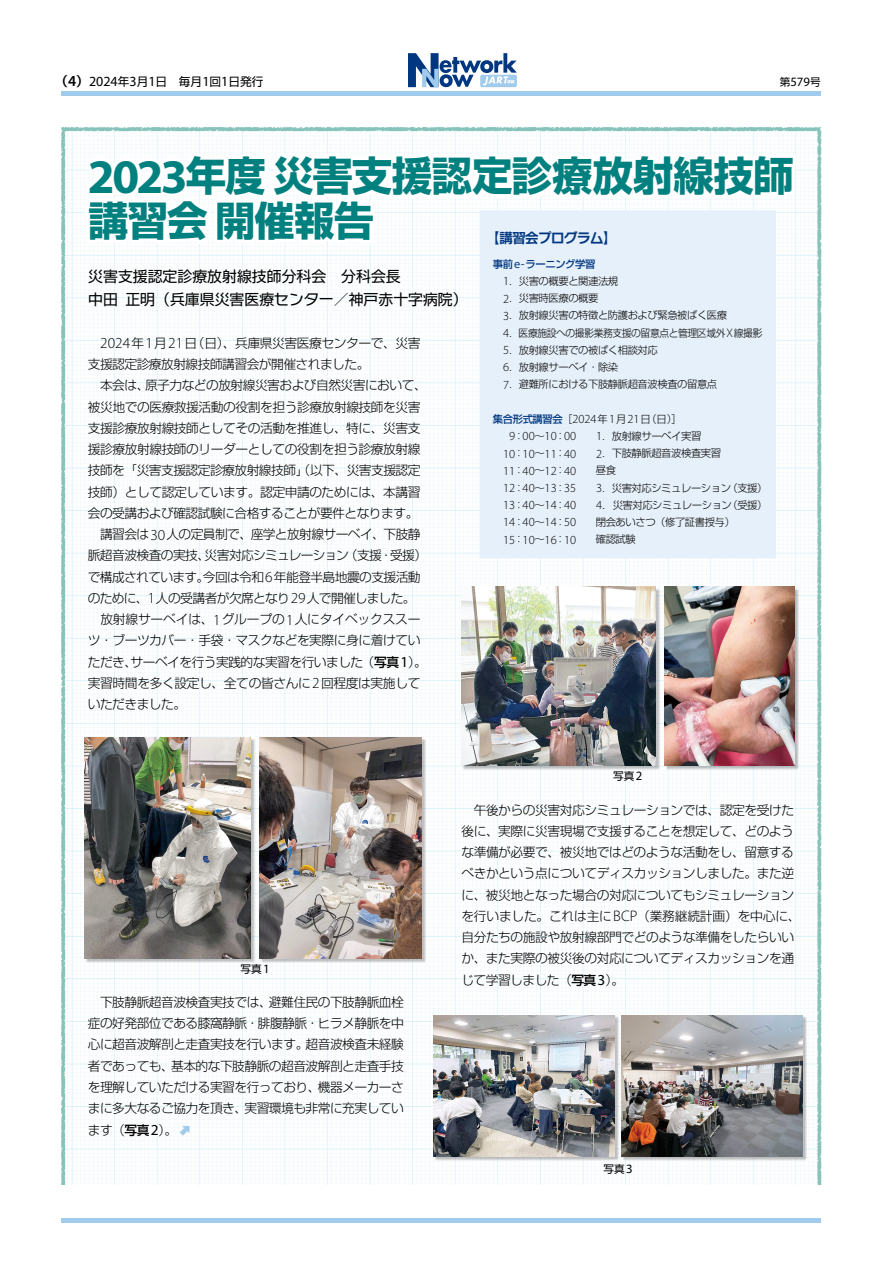
<style>
.page{position:relative;width:893px;height:1263px;background:#fff}
.page>*{position:absolute;margin:0;border:0;box-sizing:border-box;transform-origin:0 0}
.t1{font:700 40.35px/44.7px "Shin Go Pr 6 N";letter-spacing:-.015em;color:#00807e}
.t2{font:14.85px/22.4px "Shin Go Pr 6 N";color:#000}
.t3{font:700 13.35px "Shin Go Pr 6 De";color:#003780}
.t4{font:300 12.75px/21.3px "Shin Go Pr 6 N";letter-spacing:-.035em;color:#000}
.t5{font:12.75px "Myriad Pro";color:#000}
.t6{font:300 12.45px "Myriad Pro";color:#000}
.t7{font:11.7px "Shin Go Pr 6 N";color:#000}
.t8{font:10.65px "Shin Go Pr 6 N";color:#000}
.t9{font:300 10.35px/17.2px "Shin Go Pr 6 N";letter-spacing:-.04em;color:#000}
.s1{font-family:"Shin Go Pr 6 N De";font-weight:700;font-size:12.75px}
.s2{font-family:"Myriad Pro";font-weight:600;font-size:15.3px}
.s3{font-family:"Myriad Pro";font-size:14.1px}
.s4{font-family:"Shin Go Pr 6 N";font-size:10.65px}
.s5{font-family:"Myriad Pro";font-size:48.45px}
.s6{font-family:"Typelabo N Std"}
.s7{font-family:"Typelabo N Std De"}
.s8{font-weight:500;color:#003780}
.s9{font-family:"Myriad Pro";font-weight:400;font-size:12.45px;color:#003780}
.s10{font-family:"Myriad Pro";font-size:12.45px}
.s11{font-family:"Shin Go Pr 6 N";font-size:10.35px}
.s12{font-size:11.25px}
.s13{font-family:"Myriad Pro";font-size:15.3px}
.s14{font-family:"Hira Kaku Std N W2";font-weight:400}
.s15{font-weight:500}
.s16{font-family:"Myriad Pro";font-weight:400;font-size:15.3px}
.s17{font-family:"Myriad Pro";font-size:12.75px}
</style>
<div class="page">
<hr style="left:62px;top:1218px;width:759px;height:4px;background:#a1cbed">
<div style="left:62px;top:91px;width:759px;height:5px;background:#a1cbed"></div>
<svg style="left:408px;top:53px;width:109px;height:34px"></svg>
<img style="left:61px;top:127px;width:761px;height:1058px">
<svg style="left:80px;top:146px;width:719px;height:103px"></svg>
<div style="left:622px;top:1016px;width:185px;height:145px;background:#000;opacity:.25"></div>
<img style="left:622px;top:1015px;width:181px;height:142px">
<div style="left:435px;top:1016px;width:184px;height:145px;background:#000;opacity:.25"></div>
<img style="left:434px;top:1015px;width:181px;height:142px">
<div style="left:480px;top:210px;width:296px;height:348px;background:#e6f0fa"></div>
<div style="left:665px;top:588px;width:134px;height:182px;background:#000;opacity:.25"></div>
<img style="left:664px;top:587px;width:130px;height:178px">
<div style="left:462px;top:588px;width:199px;height:182px;background:#000;opacity:.25"></div>
<img style="left:461px;top:587px;width:195px;height:178px">
<div style="left:85px;top:738px;width:171px;height:225px;background:#000;opacity:.25"></div>
<img style="left:85px;top:737px;width:166px;height:221px">
<div style="left:260px;top:738px;width:166px;height:225px;background:#000;opacity:.25"></div>
<img style="left:259px;top:737px;width:162px;height:221px">
<svg style="left:178px;top:1122px;width:16px;height:15px"></svg>
<p class="t7" style="left:55px;top:72px;width:210px"><span class="s1">（</span><span class="s2">4</span><span class="s1">）</span><span class="s3">2024</span>年<span class="s3">3</span>月<span class="s3">1</span>日　毎月<span class="s3">1</span>回<span class="s3">1</span>日発行</p>
<p class="t5" style="left:780px;top:74px;width:42px"><span class="s4">第</span>579<span class="s4">号</span></p>
<h1 class="t1" style="left:88px;top:153px;width:707px"><span class="s5">2023</span>年度災害支援認定診療放射線技師講習会開催報告</h1>
<p class="t2" style="left:88px;top:264px;width:381px">災害支援認定診療放射線技師分科会　分科会長　<br>中田正明（兵庫県災害医療<span class="s6">センター</span>／神戸赤十字病院）</p>
<p class="t3" style="left:486px;top:227px;width:132px">【講習会<span class="s7">プログラム</span>】</p>
<p class="t9" style="left:503px;top:254px;width:261px;text-indent:-10px"><span class="s8">事前</span><span class="s9">e-</span><span class="s8">ラーニング学習<br></span><span class="s10">1</span>．災害の概要と関連法規<br><span class="s10">2</span>．災害時医療の概要<br><span class="s10">3</span>．放射線災害の特徴と防護および緊急被ばく医療<br><span class="s10">4</span>．医療施設への撮影業務支援の留意点と管理区域外<span class="s10">X</span>線撮影<br><span class="s10">5</span>．放射線災害での被ばく相談対応<br><span class="s10">6</span>．放射線サーベイ・除染<br><span class="s10">7</span>．避難所における下肢静脈超音波検査の留意点</p>
<p class="t9" style="left:493px;top:409px;width:190px"><span class="s8">集合形式講習会</span>［<span class="s10">2024</span>年<span class="s10">1</span>月<span class="s10">21</span>日（日）］</p>
<p class="t9" style="left:509px;top:426px;width:194px"><span class="s10">9</span>：<span class="s10">00</span>～<span class="s10">10</span>：<span class="s10">00</span>　　<span class="s10">1</span>．放射線サーベイ実習</p>
<p class="t9" style="left:503px;top:444px;width:220px"><span class="s10">10</span>：<span class="s10">10</span>～<span class="s10">11</span>：<span class="s10">40</span>　　<span class="s10">2</span>．下肢静脈超音波検査実習</p>
<p class="t6" style="left:503px;top:463px;width:114px">11<span class="s11">：</span>40<span class="s11">～</span>12<span class="s11">：</span>40<span class="s11">　　昼食</span></p>
<p class="t9" style="left:503px;top:478px;width:266px"><span class="s10">12</span>：<span class="s10">40</span>～<span class="s10">13</span>：<span class="s10">35</span>　　<span class="s10">3</span>．災害対応シミュレーション（支援）<br><span class="s10">13</span>：<span class="s10">40</span>～<span class="s10">14</span>：<span class="s10">40</span>　　<span class="s10">4</span><span class="s12">．</span>災害対応シミュレーション（受援）<br><span class="s10">14</span>：<span class="s10">40</span>～<span class="s10">14</span>：<span class="s10">50</span>　　閉会あいさつ（修了証書授与）<br><span class="s10">15</span>：<span class="s10">10</span>～<span class="s10">16</span>：<span class="s10">10</span>　　確認試験</p>
<p class="t4" style="left:88px;top:331px;width:341px;text-indent:13px"><span class="s13">2024</span>年<span class="s13">1</span>月<span class="s13">21</span>日（日）、兵庫県災害医療センターで、災害支援認定診療放射線技師講習会が開催されました。<br>　本会は、原子力などの放射線災害および自然災害において、被災地での医療救援活動の役割を担う診療放射線技師を災害支援診療放射線技師としてその活動を推進し、特に、災害支援診療放射線技師のリーダーとしての役割を担う診療放射線技師を<span class="s14">「</span>災害支援認定診療放射線技師<span class="s14">」</span>（以下、災害支援認定技師）として認定しています。認定申請のためには、本講習会の受講および確認試験に合格することが要件となります。　講習会は<span class="s13">30</span>人の定員制で、座学と放射線サーベイ、下肢静脈超音波検査の実技、災害対応シミュレーション（支援・受援）で構成されています。今回は令和<span class="s13">6</span>年能登半島地震の支援活動のために、<span class="s13">1</span>人の受講者が欠席となり<span class="s13">29</span>人で開催しました。　放射線サーベイは、<span class="s13">1</span>グループの<span class="s13">1</span>人にタイベックススーツ・ブーツカバー・手袋・マスクなどを実際に身に着けていただき、サーベイを行う実践的な実習を行いました（<span class="s15">写真</span><span class="s16">1</span>）。実習時間を多く設定し、全ての皆さんに<span class="s13">2</span>回程度は実施していただきました。</p>
<p class="t8" style="left:241px;top:960px;width:31px">写真<span class="s17">1</span></p>
<p class="t4" style="left:88px;top:990px;width:318px;text-align:justify">　下肢静脈超音波検査実技では、避難住民の下肢静脈血栓症の好発部位である膝窩静脈・腓腹静脈・ヒラメ静脈を中心に超音波解剖と走査実技を行います。超音波検査未経験者であっても、基本的な下肢静脈の超音波解剖と走査手技を理解していただける実習を行っており、機器メーカーさまに多大なるご協力を頂き、実習環境も非常に充実しています（<span class="s15">写真</span><span class="s16">2</span>）。</p>
<p class="t8" style="left:613px;top:767px;width:31px">写真<span class="s17">2</span></p>
<p class="t4" style="left:461px;top:798px;width:341px">　午後からの災害対応シミュレーションでは、認定を受けた後に、実際に災害現場で支援することを想定して、どのような準備が必要で、被災地ではどのような活動をし、留意するべきかという点についてディスカッションしました。また逆に、被災地となった場合の対応についてもシミュレーションを行いました。これは主に<span class="s13">BCP</span>（業務継続計画）を中心に、自分たちの施設や放射線部門でどのような準備をしたらいいか、また実際の被災後の対応についてディスカッションを通じて学習しました（<span class="s15">写真</span><span class="s16">3</span>）。</p>
<p class="t8" style="left:604px;top:1160px;width:31px">写真<span class="s17">3</span></p>
</div>
